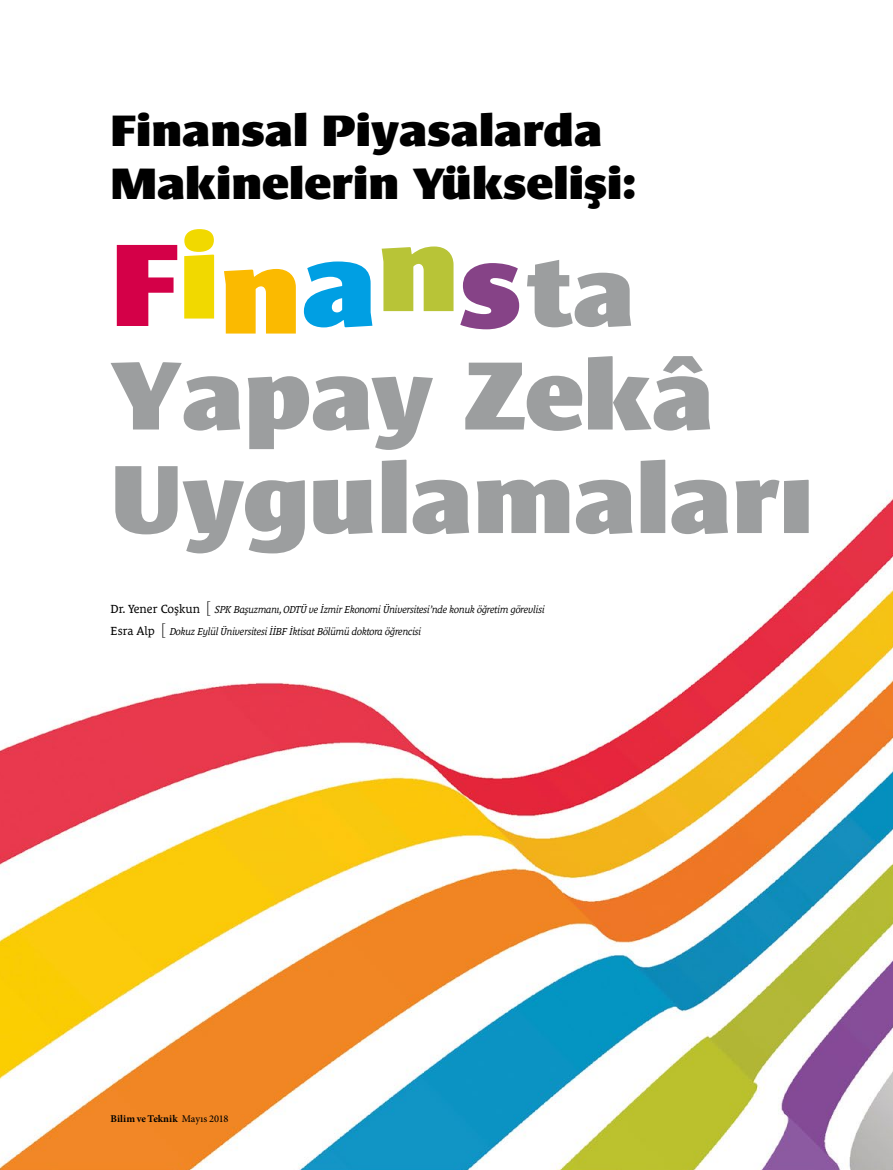
<style>
.page{position:relative;width:893px;height:1170px;background:#fff}
.page>*{position:absolute;margin:0;border:0;box-sizing:border-box;transform-origin:0 0}
.t1{font:900 99px/103.5px "Le Monde Sans Pro";color:#9c9e9f}
.t2{font:900 45px/52.5px "Le Monde Sans Pro";color:#000}
.t3{font:italic 10.35px/22.4px "Le Monde Courrier Pro";letter-spacing:-.035em;color:#000}
.t4{font:700 10.35px "Minion Pro";letter-spacing:.005em;color:#000}
.s1{font-size:120px;color:#d40048}
.s2{font-size:120px;color:#f1d900}
.s3{font-size:120px;color:#fbba00}
.s4{font-size:120px;color:#009fe3}
.s5{font-size:120px;color:#864387}
.s6{font-style:normal;font-size:12px}
.s7{font-family:"Le Monde Sans Pro";font-weight:300;font-style:normal;font-stretch:expanded;font-size:16.2px}
.s8{font-weight:500}
</style>
<div class="page">
<img style="left:0;top:495px;width:893px;height:674px">
<h2 class="t2" style="left:111px;top:101px;width:527px">Finansal Piyasalarda<br>Makinelerin Yükselişi:</h2>
<h1 class="t1" style="left:111px;top:232px;width:704px"><span class="s1">F</span><span class="s2">i</span><span class="s3">n</span><span class="s4">a</span><sup>n</sup><span class="s5">s</span>ta<br>Yapay Zekâ<br>Uygulamaları</h1>
<p class="t3" style="left:111px;top:596px;width:436px"><span class="s6">Dr. Yener Coşkun</span> <span class="s7">[</span> SPK Başuzmanı, ODTÜ ve İzmir Ekonomi Üniversitesi’nde konuk öğretim görevlisi<br><span class="s6">Esra Alp</span> <span class="s7">[</span> Dokuz Eylül Üniversitesi İİBF İktisat Bölümü doktora öğrencisi</p>
<p class="t4" style="left:111px;top:1111px;width:119px">Bilim ve Teknik <span class="s8">Mayıs 2018</span></p>
</div>
